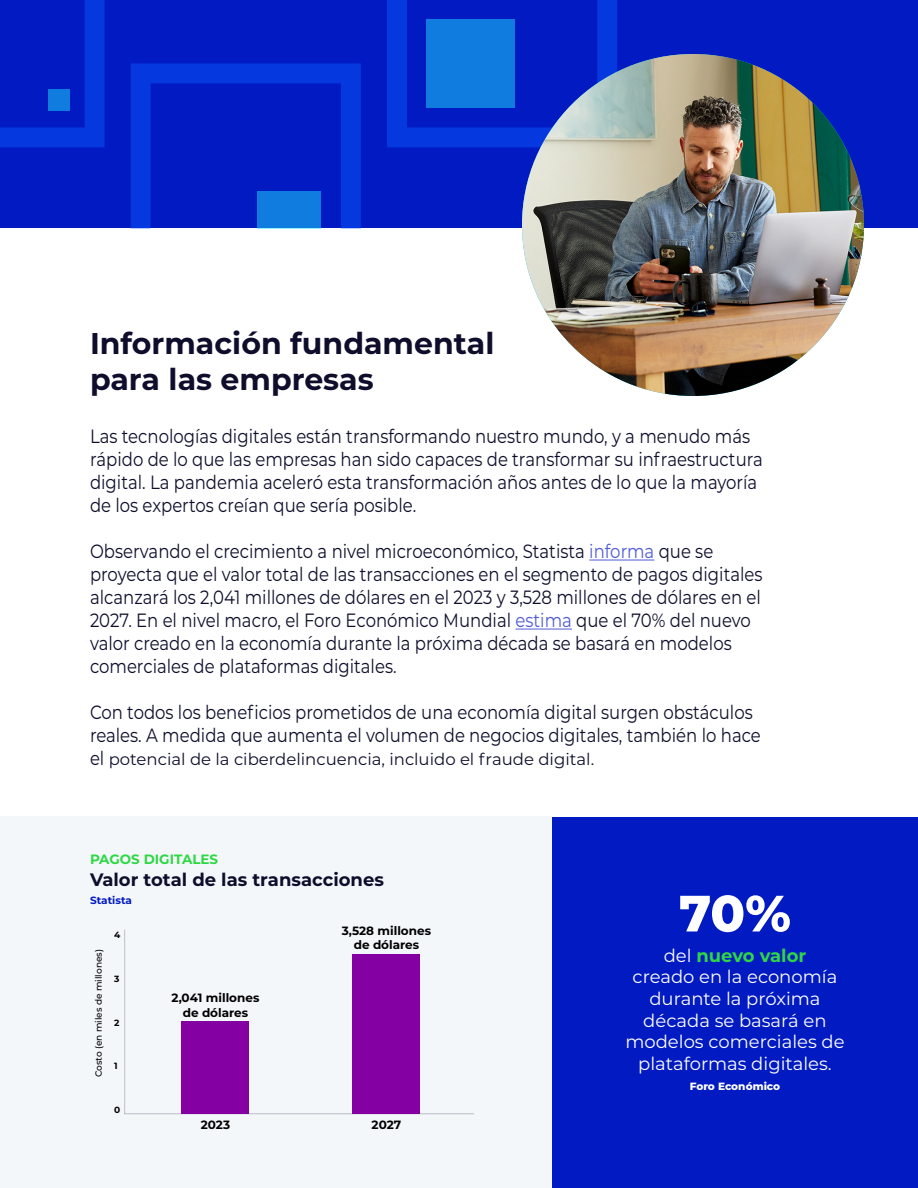
<style>
.page{position:relative;width:918px;height:1188px;background:#fff}
.page>*{position:absolute;margin:0;border:0;box-sizing:border-box;transform-origin:0 0}
.t1{font:800 51px "Montserrat";color:#fff}
.t2{font:700 30px/36px "Montserrat";color:#0e0e2c}
.t3{font:19.2px/23px "Montserrat";color:#0e0e2c;scale:.86 1}
.t4{font:18px/21.6px "Montserrat";color:#fff;text-align:center}
.t5{font:700 18px "Montserrat";color:#0e0e2c}
.t6{font:16.5px "Montserrat";color:#0e0e2c}
.t7{font:700 13.5px "Montserrat";color:#2ed845}
.t8{font:700 12px/14.4px "Montserrat";color:#000;text-align:center}
.t9{font:800 10.5px "Montserrat";color:#fff}
.t10{font:700 10.5px "Montserrat";color:#011ac2}
.t11{font:500 9px "Montserrat";color:#000}
.t12{font:700 9px "Montserrat";color:#000}
.s1{color:#4f5cd6}
.s2{font-size:19.2px}
.s3{font-weight:700;color:#2ed845}
</style>
<div class="page">
<hr style="left:589px;top:560px;width:65px;height:1px;background:#4f5cd6">
<hr style="left:516px;top:629px;width:56px;height:1px;background:#4f5cd6">
<div style="left:0;top:0;width:918px;height:228px;background:#011ac2"></div>
<svg style="left:387px;top:0;width:230px;height:147px"></svg>
<svg style="left:131px;top:63px;width:230px;height:166px"></svg>
<svg style="left:0;top:0;width:105px;height:147px"></svg>
<div style="left:257px;top:191px;width:64px;height:38px;background:#107ce0"></div>
<div style="left:427px;top:19px;width:88px;height:88px;background:#107ce0"></div>
<div style="left:48px;top:90px;width:21px;height:21px;background:#107ce0"></div>
<img style="left:522px;top:54px;width:342px;height:342px;border-radius:171px">
<div style="left:1px;top:817px;width:550px;height:370px;background:#f4f7fa"></div>
<div style="left:0;top:816px;width:552px;height:372px;border:2px solid #f3f7fa"></div>
<div style="left:552px;top:818px;width:366px;height:370px;background:#011ac2"></div>
<hr style="left:124px;top:930px;width:1px;height:184px;background:#0e0e2c">
<hr style="left:124px;top:1113px;width:350px;height:1px;background:#0e0e2c">
<div style="left:182px;top:1021px;width:67px;height:93px;background:#8500a3"></div>
<div style="left:353px;top:954px;width:67px;height:160px;background:#8500a3"></div>
<p class="t2" style="left:90px;top:324px;width:406px">Información fundamental para las empresas</p>
<p class="t3" style="left:90px;top:424px;width:784px">Las tecnologías digitales están transformando nuestro mundo, y a menudo más rápido de lo que las empresas han sido capaces de transformar su infraestructura digital. La pandemia aceleró esta transformación años antes de lo que la mayoría de los expertos creían que sería posible.</p>
<p class="t3" style="left:90px;top:539px;width:784px">Observando el crecimiento a nivel microeconómico, Statista <span class="s1">informa</span> que se proyecta que el valor total de las transacciones en el segmento de pagos digitales alcanzará los 2,041 millones de dólares en el 2023 y 3,528 millones de dólares en el 2027. En el nivel macro, el Foro Económico Mundial <span class="s1">estima</span> que el 70% del nuevo valor creado en la economía durante la próxima década se basará en modelos comerciales de plataformas digitales.</p>
<p class="t3" style="left:90px;top:700px;width:782px">Con todos los beneficios prometidos de una economía digital surgen obstáculos reales. A medida que aumenta el volumen de negocios digitales, también lo hace</p>
<p class="t6" style="left:90px;top:748px;width:506px"><span class="s2">el</span> potencial de la ciberdelincuencia, incluido el fraude digital.</p>
<p class="t7" style="left:90px;top:849px;width:130px">PAGOS DIGITALES</p>
<p class="t5" style="left:90px;top:866px;width:296px">Valor total de las transacciones</p>
<p class="t10" style="left:90px;top:893px;width:44px">Statista</p>
<p class="t11" style="left:92px;top:1077px;width:130px;rotate:-90deg">Costo (en miles de millones)</p>
<p class="t12" style="left:114px;top:928px;width:8px">4</p>
<p class="t12" style="left:114px;top:972px;width:7px">3</p>
<p class="t12" style="left:114px;top:1016px;width:7px">2</p>
<p class="t12" style="left:114px;top:1060px;width:5px">1</p>
<p class="t12" style="left:114px;top:1103px;width:8px">0</p>
<p class="t8" style="left:171px;top:990px;width:89px">2,041 millones de dólares</p>
<p class="t8" style="left:342px;top:923px;width:91px">3,528 millones de dólares</p>
<p class="t8" style="left:201px;top:1116px;width:31px">2023</p>
<p class="t8" style="left:372px;top:1116px;width:31px">2027</p>
<p class="t1" style="left:679px;top:876px;width:113px">70%</p>
<p class="t4" style="left:625px;top:944px;width:221px">del <span class="s3">nuevo valor<br></span>creado en la economía durante la próxima década se basará en modelos comerciales de plataformas digitales.</p>
<p class="t9" style="left:690px;top:1078px;width:92px">Foro Económico</p>
</div>
